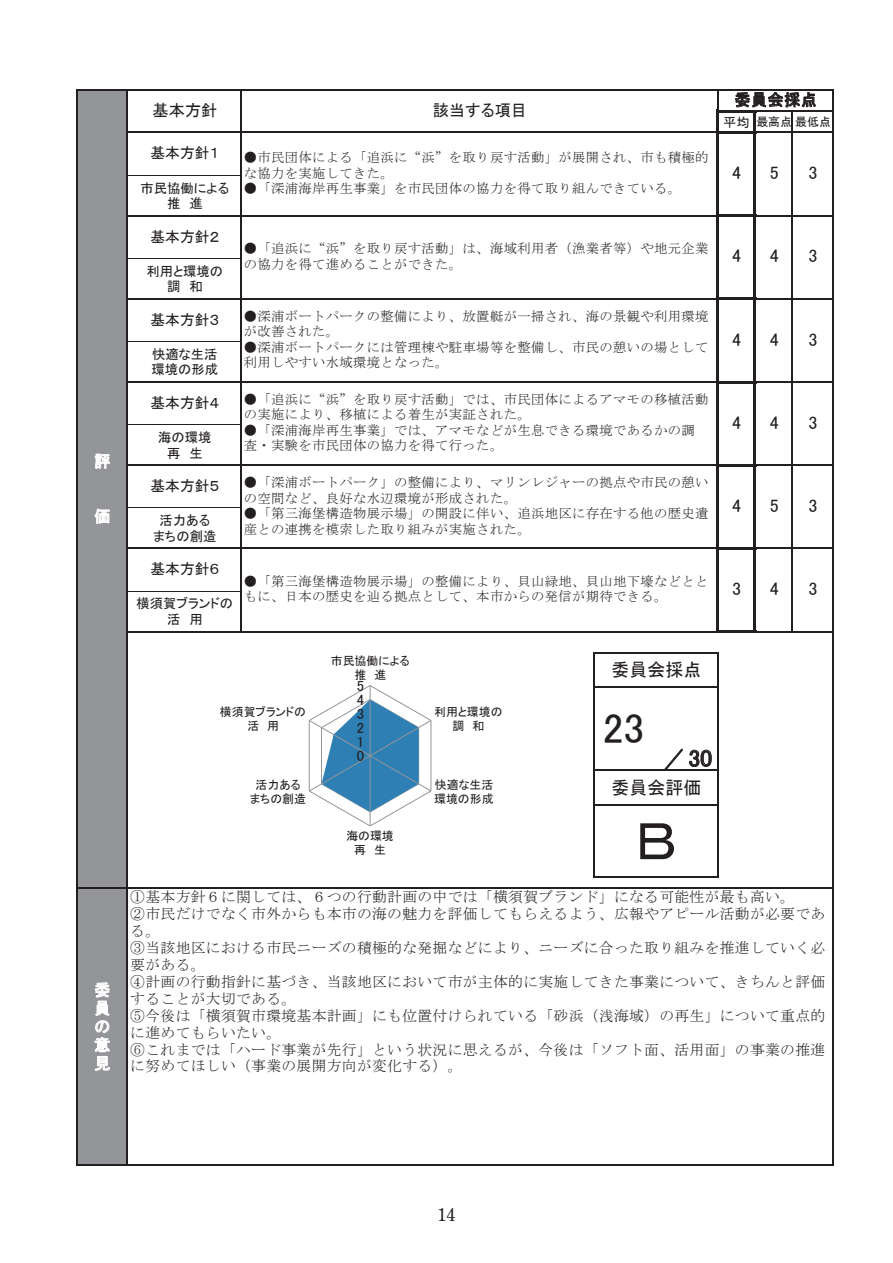
<style>
.page{position:relative;width:893px;height:1263px;background:#fff}
.page>*{position:absolute;margin:0;border:0;box-sizing:border-box;transform-origin:0 0}
.t1{font:53.7px "MS P Gothic";color:#231f20}
.t2{font:41.7px "MS P Gothic";color:#231f20}
.t3{font:23.7px "MS P Gothic";color:#231f20}
.t4{font:18px "MS P Gothic";color:#231f20}
.t5{font:18px "Century Old Style";color:#231f20}
.t6{font:16.2px "MS P Gothic";color:#231f20}
.t7{font:16.2px/18.3px "MS P Gothic";color:#fff;text-align:justify}
.t8{font:14.7px/17px "MS Mincho";letter-spacing:.025em;color:#231f20}
.t9{font:14.7px "MS P Gothic";color:#231f20}
.t10{font:13.35px/15.5px "MS Mincho";letter-spacing:.025em;color:#231f20}
.t11{font:13.35px/15.5px "MS P Gothic";color:#231f20;text-align:center}
.t12{font:11.85px/14.1px "MS P Gothic";color:#231f20;text-align:center}
</style>
<div class="page">
<div style="left:77px;top:90px;width:51px;height:1076px;background:#939598"></div>
<svg style="left:95px;top:982px;width:15px;height:89px"></svg>
<svg style="left:95px;top:454px;width:15px;height:15px"></svg>
<svg style="left:94px;top:509px;width:16px;height:15px"></svg>
<svg style="left:735px;top:92px;width:81px;height:15px"></svg>
<svg style="left:689px;top:750px;width:23px;height:17px"></svg>
<svg style="left:717px;top:91px;width:1px;height:19px"></svg>
<hr style="left:719px;top:110px;width:37px;height:3px;background:#231f20">
<hr style="left:128px;top:132px;width:588px;height:1px;background:#231f20">
<hr style="left:719px;top:131px;width:37px;height:3px;background:#231f20">
<hr style="left:128px;top:215px;width:588px;height:1px;background:#231f20">
<hr style="left:719px;top:214px;width:37px;height:3px;background:#231f20">
<hr style="left:128px;top:298px;width:588px;height:2px;background:#231f20">
<hr style="left:719px;top:297px;width:37px;height:3px;background:#231f20">
<hr style="left:128px;top:381px;width:588px;height:2px;background:#231f20">
<hr style="left:719px;top:381px;width:37px;height:2px;background:#231f20">
<hr style="left:128px;top:464px;width:588px;height:2px;background:#231f20">
<hr style="left:719px;top:464px;width:37px;height:3px;background:#231f20">
<hr style="left:128px;top:548px;width:588px;height:1px;background:#231f20">
<hr style="left:719px;top:547px;width:37px;height:3px;background:#231f20">
<hr style="left:128px;top:631px;width:588px;height:1px;background:#231f20">
<hr style="left:719px;top:630px;width:37px;height:3px;background:#231f20">
<hr style="left:716px;top:110px;width:3px;height:523px;background:#231f20">
<hr style="left:76px;top:89px;width:2px;height:1077px;background:#231f20">
<hr style="left:127px;top:91px;width:1px;height:1075px;background:#231f20">
<hr style="left:240px;top:91px;width:2px;height:541px;background:#231f20">
<hr style="left:717px;top:653px;width:1px;height:225px;background:#231f20">
<hr style="left:832px;top:91px;width:1px;height:1075px;background:#231f20">
<hr style="left:753px;top:113px;width:3px;height:520px;background:#231f20">
<hr style="left:792px;top:112px;width:1px;height:520px;background:#231f20">
<hr style="left:593px;top:652px;width:2px;height:226px;background:#231f20">
<hr style="left:78px;top:89px;width:755px;height:2px;background:#231f20">
<hr style="left:756px;top:111px;width:77px;height:1px;background:#231f20">
<hr style="left:756px;top:132px;width:77px;height:1px;background:#231f20">
<hr style="left:128px;top:175px;width:112px;height:1px;background:#231f20">
<hr style="left:756px;top:215px;width:77px;height:1px;background:#231f20">
<hr style="left:128px;top:258px;width:112px;height:1px;background:#231f20">
<hr style="left:756px;top:298px;width:77px;height:2px;background:#231f20">
<hr style="left:128px;top:341px;width:112px;height:1px;background:#231f20">
<hr style="left:756px;top:381px;width:77px;height:2px;background:#231f20">
<hr style="left:128px;top:424px;width:112px;height:1px;background:#231f20">
<hr style="left:756px;top:464px;width:77px;height:2px;background:#231f20">
<hr style="left:128px;top:508px;width:112px;height:1px;background:#231f20">
<hr style="left:756px;top:548px;width:77px;height:1px;background:#231f20">
<hr style="left:128px;top:591px;width:112px;height:1px;background:#231f20">
<hr style="left:756px;top:631px;width:77px;height:1px;background:#231f20">
<hr style="left:595px;top:652px;width:123px;height:1px;background:#231f20">
<hr style="left:595px;top:687px;width:123px;height:1px;background:#231f20">
<hr style="left:595px;top:770px;width:123px;height:1px;background:#231f20">
<hr style="left:595px;top:804px;width:123px;height:2px;background:#231f20">
<hr style="left:595px;top:876px;width:123px;height:2px;background:#231f20">
<hr style="left:78px;top:887px;width:755px;height:2px;background:#231f20">
<hr style="left:78px;top:1165px;width:755px;height:1px;background:#231f20">
<svg style="left:664px;top:749px;width:19px;height:21px"></svg>
<hr style="left:431px;top:720px;width:1px;height:71px;background:#939598">
<svg style="left:309px;top:685px;width:122px;height:141px"></svg>
<p class="t7" style="left:94px;top:452px;width:18px">評</p>
<p class="t7" style="left:94px;top:507px;width:18px">価</p>
<p class="t7" style="left:94px;top:980px;width:18px">委員の意見</p>
<p class="t6" style="left:153px;top:102px;width:66px">基本方針</p>
<p class="t9" style="left:150px;top:146px;width:71px">基本方針１</p>
<p class="t11" style="left:140px;top:180px;width:90px">市民協働による推　進</p>
<p class="t9" style="left:150px;top:229px;width:71px">基本方針２</p>
<p class="t11" style="left:147px;top:263px;width:78px">利用と環境の調　和</p>
<p class="t9" style="left:150px;top:312px;width:71px">基本方針３</p>
<p class="t11" style="left:152px;top:346px;width:68px;text-align:left">快適な生活環境の形成</p>
<p class="t9" style="left:150px;top:395px;width:71px">基本方針４</p>
<p class="t11" style="left:158px;top:430px;width:55px">海の環境再　生</p>
<p class="t9" style="left:150px;top:478px;width:71px">基本方針５</p>
<p class="t11" style="left:153px;top:513px;width:65px">活力あるまちの創造</p>
<p class="t9" style="left:150px;top:562px;width:71px">基本方針６</p>
<p class="t11" style="left:136px;top:596px;width:98px">横須賀ブランドの活　用</p>
<p class="t6" style="left:433px;top:102px;width:96px">該当する項目</p>
<p class="t10" style="left:244px;top:150px;width:466px">●市民団体による「追浜に“浜”を取り戻す活動」が展開され、市も積極的な協力を実施してきた。</p>
<p class="t10" style="left:244px;top:181px;width:439px">●「深浦海岸再生事業」を市民団体の協力を得て取り組んできている。</p>
<p class="t10" style="left:244px;top:241px;width:466px">●「追浜に“浜”を取り戻す活動」は、海域利用者（漁業者等）や地元企業の協力を得て進めることができた。</p>
<p class="t10" style="left:244px;top:308px;width:466px">●深浦ボートパークの整備により、放置艇が一掃され、海の景観や利用環境が改善された。</p>
<p class="t10" style="left:244px;top:339px;width:466px">●深浦ボートパークには管理棟や駐車場等を整備し、市民の憩いの場として利用しやすい水域環境となった。</p>
<p class="t10" style="left:244px;top:391px;width:466px">●「追浜に“浜”を取り戻す活動」では、市民団体によるアマモの移植活動の実施により、移植による着生が実証された。</p>
<p class="t10" style="left:244px;top:422px;width:453px">●「深浦海岸再生事業」では、アマモなどが生息できる環境であるかの調査・実験を市民団体の協力を得て行った。</p>
<p class="t10" style="left:244px;top:475px;width:466px">●「深浦ボートパーク」の整備により、マリンレジャーの拠点や市民の憩い</p>
<p class="t10" style="left:244px;top:490px;width:275px">の空間など、良好な水辺環境が形成された。</p>
<p class="t10" style="left:244px;top:505px;width:466px">●「第三海堡構造物展示場」の開設に伴い、追浜地区に存在する他の歴史遺産との連携を模索した取り組みが実施された。</p>
<p class="t10" style="left:244px;top:573px;width:466px">●「第三海堡構造物展示場」の整備により、貝山緑地、貝山地下壕などとと</p>
<p class="t10" style="left:244px;top:589px;width:425px">もに、日本の歴史を辿る拠点として、本市からの発信が期待できる。</p>
<p class="t12" style="left:331px;top:653px;width:81px">市民協働による推　進</p>
<p class="t9" style="left:357px;top:678px;width:9px">5</p>
<h3 class="t4" style="left:611px;top:661px;width:91px">委員会採点</h3>
<p class="t12" style="left:220px;top:705px;width:88px">横須賀ブランドの活　用</p>
<p class="t12" style="left:250px;top:777px;width:58px">活力あるまちの創造</p>
<p class="t9" style="left:357px;top:692px;width:9px">4</p>
<p class="t9" style="left:357px;top:706px;width:9px">3</p>
<p class="t9" style="left:357px;top:720px;width:9px">2</p>
<p class="t9" style="left:357px;top:734px;width:9px">1</p>
<p class="t9" style="left:357px;top:748px;width:9px">0</p>
<p class="t12" style="left:346px;top:829px;width:49px">海の環境再　生</p>
<p class="t12" style="left:434px;top:705px;width:70px">利用と環境の調　和</p>
<p class="t12" style="left:434px;top:777px;width:61px;text-align:left">快適な生活環境の形成</p>
<h2 class="t2" style="left:603px;top:708px;width:43px">23</h2>
<h3 class="t3" style="left:688px;top:746px;width:25px">30</h3>
<h3 class="t4" style="left:611px;top:778px;width:91px">委員会評価</h3>
<h1 class="t1" style="left:635px;top:814px;width:43px">Ｂ</h1>
<p class="t6" style="left:734px;top:92px;width:84px">委員会採点</p>
<p class="t11" style="left:723px;top:115px;width:28px">平均</p>
<p class="t12" style="left:756px;top:115px;width:76px">最高点最低点</p>
<h3 class="t4" style="left:732px;top:164px;width:10px">4</h3>
<h3 class="t4" style="left:770px;top:164px;width:10px">5</h3>
<h3 class="t4" style="left:809px;top:164px;width:10px">3</h3>
<h3 class="t4" style="left:732px;top:247px;width:10px">4</h3>
<h3 class="t4" style="left:770px;top:247px;width:10px">4</h3>
<h3 class="t4" style="left:809px;top:247px;width:10px">3</h3>
<h3 class="t4" style="left:732px;top:330px;width:10px">4</h3>
<h3 class="t4" style="left:770px;top:330px;width:10px">4</h3>
<h3 class="t4" style="left:809px;top:330px;width:10px">3</h3>
<h3 class="t4" style="left:732px;top:413px;width:10px">4</h3>
<h3 class="t4" style="left:770px;top:413px;width:10px">4</h3>
<h3 class="t4" style="left:809px;top:413px;width:10px">3</h3>
<h3 class="t4" style="left:732px;top:496px;width:10px">4</h3>
<h3 class="t4" style="left:770px;top:496px;width:10px">5</h3>
<h3 class="t4" style="left:809px;top:496px;width:10px">3</h3>
<h3 class="t4" style="left:732px;top:580px;width:10px">3</h3>
<h3 class="t4" style="left:770px;top:580px;width:10px">4</h3>
<h3 class="t4" style="left:809px;top:580px;width:10px">3</h3>
<p class="t8" style="left:130px;top:888px;width:696px">①基本方針６に関しては、６つの行動計画の中では「横須賀ブランド」になる可能性が最も高い。<br>②市民だけでなく市外からも本市の海の魅力を評価してもらえるよう、広報やアピール活動が必要である。<br>③当該地区における市民ニーズの積極的な発掘などにより、ニーズに合った取り組みを推進していく必要がある。<br>④計画の行動指針に基づき、当該地区において市が主体的に実施してきた事業について、きちんと評価することが大切である。<br>⑤今後は「横須賀市環境基本計画」にも位置付けられている「砂浜（浅海域）の再生」について重点的に進めてもらいたい。<br>⑥これまでは「ハード事業が先行」という状況に思えるが、今後は「ソフト面、活用面」の事業の推進に努めてほしい（事業の展開方向が変化する(。</p>
<h3 class="t5" style="left:437px;top:1202px;width:19px">14</h3>
</div>
